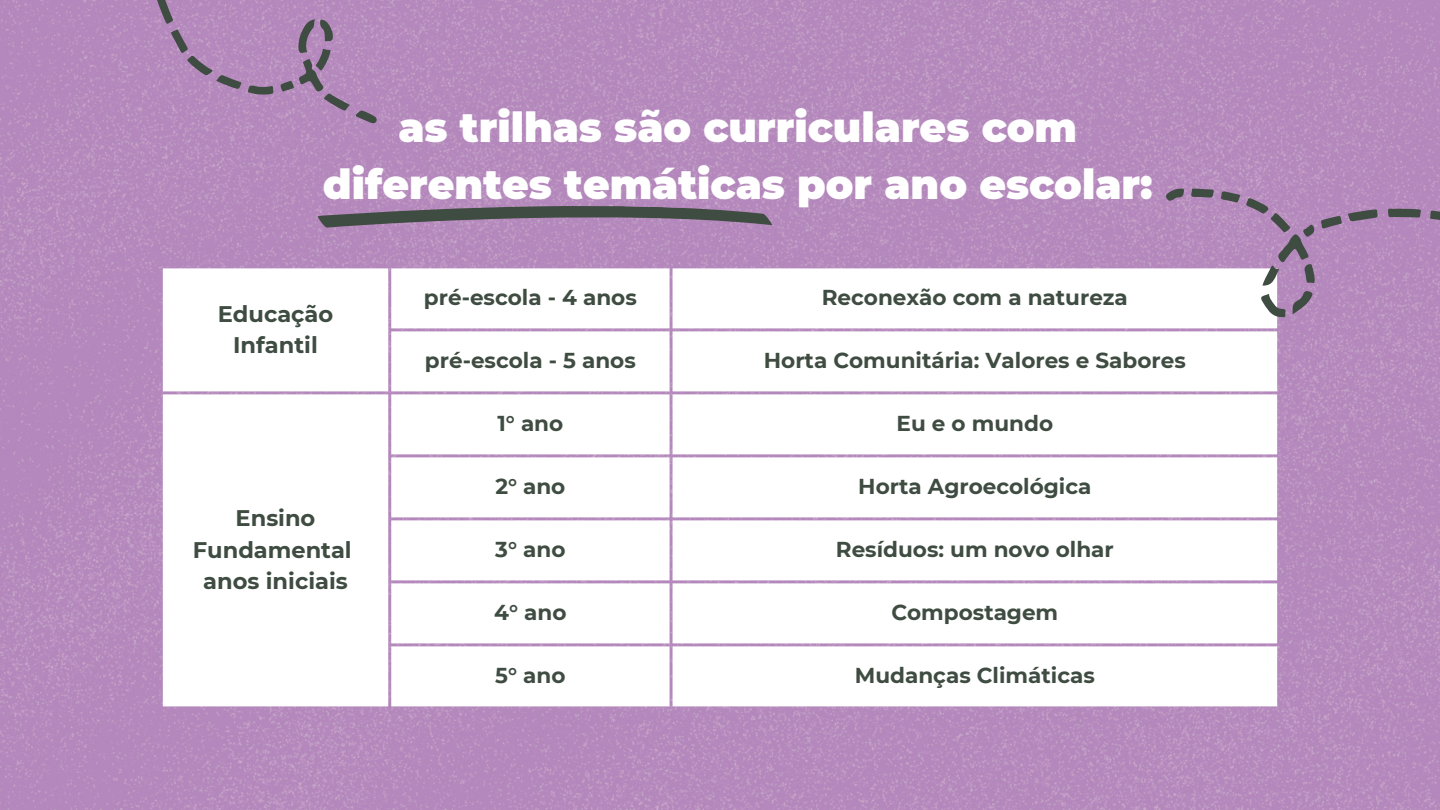
<style>
.page{position:relative;width:1440px;height:810px;background:#fff}
.page>*{position:absolute;margin:0;border:0;box-sizing:border-box;transform-origin:0 0}
.t1{font:900 40.9px/57px "Montserrat";color:#fff;text-align:center}
.t2{font:700 22.5px/31.5px "Montserrat";color:#3f4c41;text-align:center}
.t3{font:700 21.5px "Montserrat";color:#3f4c41}
</style>
<div class="page">
<img style="left:0;top:0;width:1440px;height:810px">
<svg style="left:163px;top:268px;width:1114px;height:438px"></svg>
<svg style="left:316px;top:199px;width:458px;height:40px;background:#95799a"></svg>
<svg style="left:149px;top:0;width:229px;height:124px;background:#ac86b3"></svg>
<svg style="left:1164px;top:179px;width:276px;height:145px;background:#b998be"></svg>
<h1 class="t1" style="left:323px;top:99px;width:831px">as trilhas são curriculares com diferentes temáticas por ano escolar:</h1>
<p class="t2" style="left:218px;top:298px;width:117px">Educação<br>Infantil</p>
<p class="t2" style="left:193px;top:503px;width:160px">Ensino<br>Fundamental anos iniciais</p>
<p class="t3" style="left:424px;top:284px;width:214px">pré-escola - 4 anos</p>
<p class="t3" style="left:822px;top:284px;width:308px">Reconexão com a natureza</p>
<p class="t3" style="left:425px;top:347px;width:212px">pré-escola - 5 anos</p>
<p class="t3" style="left:764px;top:347px;width:424px">Horta Comunitária: Valores e Sabores</p>
<p class="t3" style="left:497px;top:410px;width:67px">1° ano</p>
<p class="t3" style="left:897px;top:410px;width:158px">Eu e o mundo</p>
<p class="t3" style="left:495px;top:473px;width:72px">2° ano</p>
<p class="t3" style="left:858px;top:473px;width:235px">Horta Agroecológica</p>
<p class="t3" style="left:495px;top:536px;width:72px">3° ano</p>
<p class="t3" style="left:836px;top:536px;width:279px">Resíduos: um novo olhar</p>
<p class="t3" style="left:494px;top:599px;width:74px">4° ano</p>
<p class="t3" style="left:891px;top:599px;width:168px">Compostagem</p>
<p class="t3" style="left:495px;top:662px;width:72px">5° ano</p>
<p class="t3" style="left:855px;top:662px;width:241px">Mudanças Climáticas</p>
</div>
